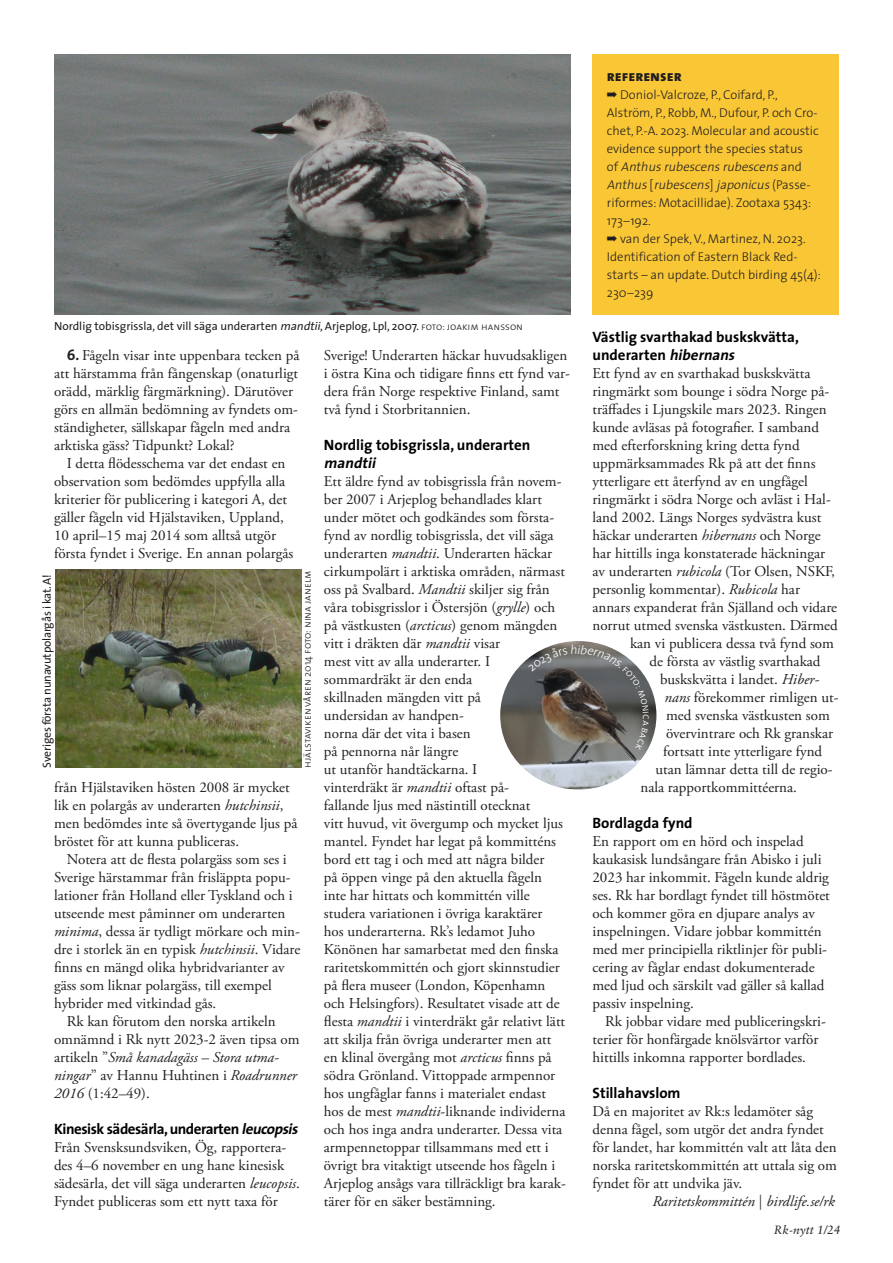
<style>
.page{position:relative;width:893px;height:1263px;background:#fff}
.page>*{position:absolute;margin:0;border:0;box-sizing:border-box;transform-origin:0 0}
.t1{font:15px/18px "Adobe Garamond Pro";color:#231f20}
.t2{font:700 15px/18px "The Sans";color:#000}
.t3{font:700 15px "The Sans";letter-spacing:-.03em;color:#000}
.t4{font:italic 15px "Adobe Garamond Pro";color:#231f20}
.t5{font:15px "The Sans Extra Bold Caps";color:#231f20}
.t6{font:300 12.75px/18px "The Sans";color:#231f20}
.t7{font:italic 12px "Sabon";color:#231f20}
.t8{font:11.7px "The Sans";color:#231f20}
.t9{font:11.7px "The Sans";letter-spacing:-.02em;color:#231f20}
.t10{font:10.5px "The Sans Light Caps";color:#231f20}
.s1{font-style:italic}
.s2{font-family:"The Sans Light Caps";font-size:10.5px}
.s3{font-family:"The Sans";font-weight:700}
.s4{font-family:"The Sans";font-weight:300}
.s5{font-family:"The Sans Light Caps";font-style:normal}
</style>
<div class="page">
<img style="left:501px;top:642px;width:155px;height:147px">
<div style="left:592px;top:54px;width:247px;height:261px;background:#f9c635"></div>
<img style="left:54px;top:54px;width:517px;height:261px">
<img style="left:55px;top:569px;width:247px;height:198px">
<svg style="left:528px;top:644px;width:121px;height:106px;background:#6d6a65"></svg>
<p class="t8" style="left:54px;top:316px;width:470px">Nordlig tobisgrissla, det vill säga underarten <span class="s1">mandtii</span>, Arjeplog, Lpl, 2007. <span class="s2">foto: joakim hansson</span></p>
<p class="t1" style="left:54px;top:347px;width:247px;text-indent:13px"><span class="s3">6.</span> Fågeln visar inte uppenbara tecken på att härstamma från fångenskap (onaturligt orädd, märklig färgmärkning). Därutöver görs en allmän bedömning av fyndets om&shy;ständigheter, sällskapar fågeln med andra arktiska gäss? Tidpunkt? Lokal?</p>
<p class="t1" style="left:54px;top:455px;width:241px;text-indent:13px">I detta flödesschema var det endast en observation som bedömdes uppfylla alla kriterier för publicering i kategori A, det gäller fågeln vid Hjälstaviken, Uppland, 10 april–15 maj 2014 som alltså utgör första fyndet i Sverige. En annan polargås</p>
<p class="t9" style="left:37px;top:767px;width:195px;rotate:-90deg">Sveriges första nunavutpolargås i kat. A!</p>
<p class="t10" style="left:299px;top:767px;width:198px;rotate:-90deg">hjälstaviken våren <span class="s4">2014</span> foto: nina janelm</p>
<p class="t1" style="left:54px;top:779px;width:245px">från Hjälstaviken hösten 2008 är mycket lik en polargås av underarten <span class="s1">hutchinsii</span>, men bedömdes inte så övertygande ljus på bröstet för att kunna publiceras.</p>
<p class="t1" style="left:54px;top:851px;width:248px;text-indent:13px">Notera att de flesta polargäss som ses i Sverige härstammar från frisläppta popu&shy;lationer från Holland eller Tyskland och i utseende mest påminner om underarten <span class="s1">minima</span>, dessa är tydligt mörkare och min&shy;dre i storlek än en typisk <span class="s1">hutchinsii</span>. Vidare finns en mängd olika hybridvarianter av gäss som liknar polargäss, till exempel hybrider med vitkindad gås.</p>
<p class="t1" style="left:54px;top:1013px;width:247px;text-indent:13px">Rk kan förutom den norska artikeln omnämnd i Rk nytt 2023-2 även tipsa om artikeln ”<span class="s1">Små kanadagäss – Stora utma&shy;ningar</span>” av Hannu Huhtinen i <span class="s1">Roadrunner 2016</span> (1:42–49).</p>
<p class="t3" style="left:54px;top:1116px;width:249px">Kinesisk sädesärla, underarten <span class="s1">leucopsis</span></p>
<p class="t1" style="left:54px;top:1139px;width:247px">Från Svensksundsviken, Ög, rapportera&shy;des 4–6 november en ung hane kinesisk sädesärla, det vill säga underarten <span class="s1">leucopsis</span>.<br>Fyndet publiceras som ett nytt taxa för</p>
<p class="t1" style="left:324px;top:347px;width:248px">Sverige! Underarten häckar huvudsakligen i östra Kina och tidigare finns ett fynd var&shy;dera från Norge respektive Finland, samt två fynd i Storbritannien.</p>
<p class="t2" style="left:324px;top:436px;width:208px">Nordlig tobisgrissla, underarten <span class="s1">mandtii</span></p>
<p class="t1" style="left:324px;top:473px;width:243px">Ett äldre fynd av tobisgrissla från novem&shy;ber 2007 i Arjeplog behandlades klart under mötet och godkändes som första&shy;fynd av nordlig tobisgrissla, det vill säga underarten <span class="s1">mandtii</span>. Underarten häckar cirkumpolärt i arktiska områden, närmast oss på Svalbard. <span class="s1">Mandtii</span> skiljer sig från våra tobisgrisslor i Östersjön (<span class="s1">grylle</span>) och på västkusten (<span class="s1">arcticus</span>) genom mängden vitt i dräkten där <span class="s1">mandtii</span> visar<br>mest vitt av alla underarter. I sommardräkt är den enda<br>skillnaden mängden vitt på<br>undersidan av handpen-<br>norna där det vita i basen<br>på pennorna når längre<br>ut utanför handtäckarna. I<br>vinterdräkt är <span class="s1">mandtii</span> oftast på-<br>fallande ljus med nästintill otecknat<br>vitt huvud, vit övergump och mycket ljus mantel. Fyndet har legat på kommitténs bord ett tag i och med att några bilder<br>på öppen vinge på den aktuella fågeln inte har hittats och kommittén ville studera variationen i övriga karaktärer hos underarterna. Rk’s ledamot Juho Könönen har samarbetat med den finska raritetskommittén och gjort skinnstudier på flera museer (London, Köpenhamn och Helsingfors). Resultatet visade att de flesta <span class="s1">mandtii</span> i vinterdräkt går relativt lätt att skilja från övriga underarter men att en klinal övergång mot <span class="s1">arcticus</span> finns på södra Grönland. Vittoppade armpennor hos ungfåglar fanns i materialet endast hos de mest <span class="s1">mandtii</span>-liknande individerna och hos inga andra underarter. Dessa vita armpennetoppar tillsammans med ett i övrigt bra vitaktigt utseende hos fågeln i Arjeplog ansågs vara tillräckligt bra karak&shy;tärer för en säker bestämning.</p>
<p class="t5" style="left:607px;top:63px;width:76px">referenser</p>
<p class="t6" style="left:607px;top:85px;width:213px">➡ Doniol-Valcroze, P., Coifard, P., Alström, P., Robb, M., Dufour, P. och Cro&shy;chet, P.-A. 2023. Molecular and acoustic evidence support the species status<br>of <span class="s1">Anthusrubescensrubescens</span>a n d <span class="s1">Anthus</span>[ <span class="s1">rubescens</span>] <span class="s1">japonicus</span>( Pa s s e - riformes: Motacillidae). Zootaxa 5343:<br>173–192.</p>
<p class="t6" style="left:607px;top:229px;width:216px">➡ van der Spek, V., Martinez, N. 2023.<br>Identification of Eastern Black Red&shy;starts – an update. Dutch birding 45(4):<br>230–239</p>
<p class="t2" style="left:592px;top:328px;width:208px">Västlig svarthakad buskskvätta, underarten <span class="s1">hibernans</span></p>
<p class="t1" style="left:592px;top:365px;width:219px">Ett fynd av en svarthakad buskskvätta</p>
<p class="t1" style="left:592px;top:383px;width:238px">ringmärkt som bounge i södra Norge på-</p>
<p class="t1" style="left:592px;top:401px;width:236px">träffades i Ljungskile mars 2023. Ringen</p>
<p class="t1" style="left:592px;top:419px;width:228px">kunde avläsas på fotografier. I samband</p>
<p class="t1" style="left:592px;top:437px;width:209px">med efterforskning kring detta fynd</p>
<p class="t1" style="left:592px;top:455px;width:225px">uppmärksammades Rk på att det finns</p>
<p class="t1" style="left:592px;top:473px;width:217px">ytterligare ett återfynd av en ungfågel</p>
<p class="t1" style="left:592px;top:491px;width:240px">ringmärkt i södra Norge och avläst i Hal-</p>
<p class="t1" style="left:592px;top:509px;width:230px">land 2002. Längs Norges sydvästra kust</p>
<p class="t1" style="left:592px;top:527px;width:230px">häckar underarten <span class="s1">hibernans</span> och Norge</p>
<p class="t1" style="left:592px;top:545px;width:234px">har hittills inga konstaterade häckningar</p>
<p class="t1" style="left:592px;top:563px;width:244px">av underarten <span class="s1">rubicola</span> (Tor Olsen, NSKF,</p>
<p class="t1" style="left:592px;top:581px;width:209px">personlig kommentar). <span class="s1">Rubicola</span> har</p>
<p class="t1" style="left:592px;top:599px;width:246px">annars expanderat från Själland och vidare</p>
<p class="t1" style="left:592px;top:617px;width:247px">norrut utmed svenska västkusten. Därmed</p>
<p class="t1" style="left:630px;top:635px;width:206px">kan vi publicera dessa två fynd som</p>
<p class="t1" style="left:649px;top:653px;width:173px">de första av västlig svarthakad</p>
<p class="t1" style="left:660px;top:671px;width:161px">buskskvätta i landet. <span class="s1">Hiber-</span></p>
<p class="t1" style="left:664px;top:689px;width:175px"><span class="s1">nans</span> förekommer rimligen ut-</p>
<p class="t1" style="left:666px;top:707px;width:165px">med svenska västkusten som</p>
<p class="t1" style="left:666px;top:725px;width:169px">övervintrare och Rk granskar</p>
<p class="t1" style="left:663px;top:743px;width:161px">fortsatt inte ytterligare fynd</p>
<p class="t1" style="left:655px;top:761px;width:179px">utan lämnar detta till de regio-</p>
<p class="t1" style="left:640px;top:779px;width:158px">nala rapportkommittéerna.</p>
<p class="t2" style="left:592px;top:814px;width:102px">Bordlagda fynd</p>
<p class="t1" style="left:592px;top:833px;width:239px">En rapport om en hörd och inspelad kaukasisk lundsångare från Abisko i juli 2023 har inkommit. Fågeln kunde aldrig ses. Rk har bordlagt fyndet till höstmötet och kommer göra en djupare analys av inspelningen. Vidare jobbar kommittén med mer principiella riktlinjer för publi&shy;cering av fåglar endast dokumenterade med ljud och särskilt vad gäller så kallad passiv inspelning.</p>
<p class="t1" style="left:592px;top:1013px;width:235px;text-indent:13px">Rk jobbar vidare med publiceringskri&shy;terier för honfärgade knölsvärtor varför hittills inkomna rapporter bordlades.</p>
<p class="t2" style="left:592px;top:1084px;width:90px">Stillahavslom</p>
<p class="t1" style="left:592px;top:1103px;width:246px">Då en majoritet av Rk:s ledamöter såg denna fågel, som utgör det andra fyndet för landet, har kommittén valt att låta den norska raritetskommittén att uttala sig om fyndet för att undvika jäv.</p>
<p class="t4" style="left:652px;top:1192px;width:184px">Raritetskommittén <span class="s5">|</span> birdlife.se/rk</p>
<p class="t7" style="left:774px;top:1222px;width:68px">Rk-nytt 1/24</p>
</div>
